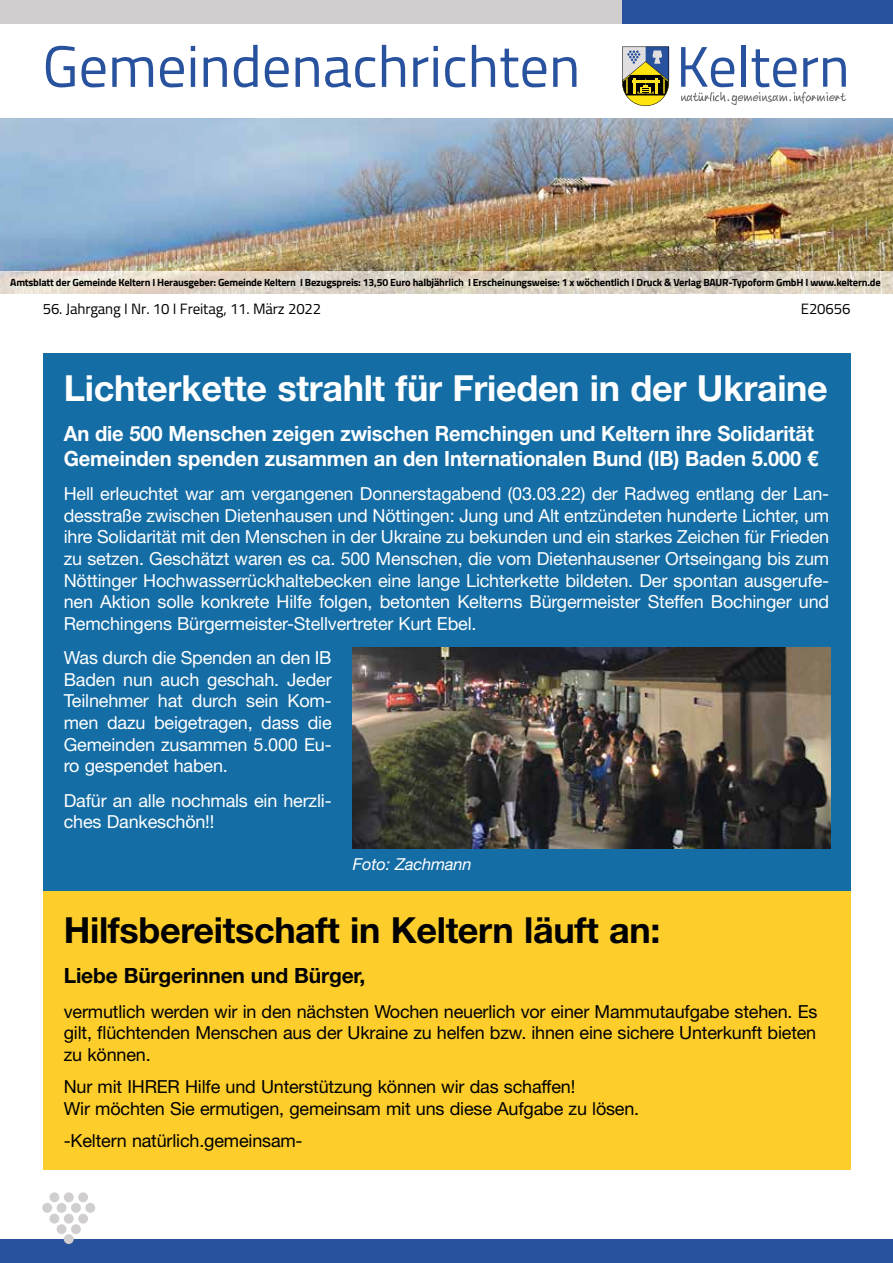
<style>
.page{position:relative;width:893px;height:1263px;background:#fff}
.page>*{position:absolute;margin:0;border:0;box-sizing:border-box;transform-origin:0 0}
.t1{font:58.5px "Cairo";color:#28529d}
.t2{font:57.3px "Cairo";color:#28529d}
.t3{font:700 36px "Helvetica Neue LT Std";letter-spacing:-.01em;color:#fff}
.t4{font:700 36px "Helvetica Neue LT Std";letter-spacing:-.01em;color:#000}
.t5{font:700 21px/25.2px "Helvetica Neue LT Std";letter-spacing:-.01em;color:#fff;scale:.96 1}
.t6{font:700 21px "Helvetica Neue LT Std";letter-spacing:-.01em;color:#000}
.t7{font:18px/21.6px "Helvetica Neue LT Std";letter-spacing:-.01em;color:#fff;text-align:justify}
.t8{font:18px/21.6px "Helvetica Neue LT Std";letter-spacing:-.01em;color:#000;text-align:justify}
.t9{font:italic 16.5px "Helvetica Neue LT Std";letter-spacing:-.01em;color:#fff}
.t10{font:15px "Cairo";letter-spacing:-.01em;color:#000}
.t11{font:700 10.35px "Cairo";letter-spacing:-.02em;color:#000}
</style>
<div class="page">
<div style="left:43px;top:891px;width:807px;height:278px;background:#fdcd2b"></div>
<div style="left:43px;top:353px;width:807px;height:538px;background:#146da5"></div>
<img style="left:0;top:118px;width:893px;height:175px">
<svg style="left:681px;top:92px;width:165px;height:13px"></svg>
<svg style="left:622px;top:47px;width:47px;height:59px;background:#929266"></svg>
<div style="left:0;top:0;width:622px;height:23px;background:#d0cecf"></div>
<div style="left:622px;top:0;width:271px;height:23px;background:#28529d"></div>
<div style="left:0;top:1239px;width:893px;height:24px;background:#28529d"></div>
<div style="left:64px;top:1192px;width:10px;height:10px;background:#d0cecf;border-radius:50%"></div>
<div style="left:64px;top:1234px;width:10px;height:10px;background:#d0cecf;border-radius:50%"></div>
<div style="left:64px;top:1214px;width:10px;height:9px;background:#d0cecf;border-radius:50%"></div>
<div style="left:57px;top:1203px;width:10px;height:10px;background:#d0cecf;border-radius:50%"></div>
<div style="left:57px;top:1224px;width:10px;height:10px;background:#d0cecf;border-radius:50%"></div>
<div style="left:49px;top:1192px;width:10px;height:10px;background:#d0cecf;border-radius:50%"></div>
<div style="left:49px;top:1214px;width:10px;height:9px;background:#d0cecf;border-radius:50%"></div>
<div style="left:43px;top:1203px;width:9px;height:10px;background:#d0cecf;border-radius:50%"></div>
<div style="left:78px;top:1192px;width:10px;height:10px;background:#d0cecf;border-radius:50%"></div>
<div style="left:78px;top:1214px;width:10px;height:9px;background:#d0cecf;border-radius:50%"></div>
<div style="left:71px;top:1203px;width:10px;height:10px;background:#d0cecf;border-radius:50%"></div>
<div style="left:71px;top:1224px;width:10px;height:10px;background:#d0cecf;border-radius:50%"></div>
<div style="left:85px;top:1203px;width:10px;height:10px;background:#d0cecf;border-radius:50%"></div>
<img style="left:353px;top:647px;width:477px;height:201px">
<h1 class="t1" style="left:43px;top:24px;width:539px">Gemeindenachrichten</h1>
<h2 class="t2" style="left:676px;top:25px;width:175px">Keltern</h2>
<p class="t11" style="left:10px;top:274px;width:872px">Amtsblatt der Gemeinde Keltern I Herausgeber: Gemeinde Keltern I Bezugspreis: 13,50 Euro halbjährlich I Erscheinungsweise: 1 x wöchentlich I Druck &amp; Verlag BAUR-Typoform GmbH I www.keltern.de</p>
<p class="t10" style="left:43px;top:297px;width:280px">56. Jahrgang I Nr. 10 I Freitag, 11. März 2022</p>
<p class="t10" style="left:801px;top:297px;width:51px">E20656</p>
<h3 class="t3" style="left:64px;top:365px;width:766px">Lichterkette strahlt für Frieden in der Ukraine</h3>
<p class="t5" style="left:64px;top:420px;width:788px">An die 500 Menschen zeigen zwischen Remchingen und Keltern ihre Solidarität<br>Gemeinden spenden zusammen an den Internationalen Bund (IB) Baden 5.000 €</p>
<p class="t7" style="left:64px;top:483px;width:767px">Hell erleuchtet war am vergangenen Donnerstagabend (03.03.22) der Radweg entlang der Lan&shy;desstraße zwischen Dietenhausen und Nöttingen: Jung und Alt entzündeten hunderte Lichter, um ihre Solidarität mit den Menschen in der Ukraine zu bekunden und ein starkes Zeichen für Frieden zu setzen. Geschätzt waren es ca. 500 Menschen, die vom Dietenhausener Ortseingang bis zum Nöttinger Hochwasserrückhaltebecken eine lange Lichterkette bildeten. Der spontan ausgerufe&shy;nen Aktion solle konkrete Hilfe folgen, betonten Kelterns Bürgermeister Steffen Bochinger und Remchingens Bürgermeister-Stellvertreter Kurt Ebel.</p>
<p class="t7" style="left:64px;top:647px;width:269px">Was durch die Spenden an den IB Baden nun auch geschah. Jeder Teilnehmer hat durch sein Kom&shy;men dazu beigetragen, dass die Gemeinden zusammen 5.000 Eu&shy;ro gespendet haben.</p>
<p class="t7" style="left:64px;top:789px;width:269px">Dafür an alle nochmals ein herzli&shy;ches Dankeschön!!</p>
<p class="t9" style="left:353px;top:854px;width:120px">Foto: Zachmann</p>
<h3 class="t4" style="left:64px;top:908px;width:598px">Hilfsbereitschaft in Keltern läuft an:</h3>
<p class="t6" style="left:64px;top:963px;width:303px">Liebe Bürgerinnen und Bürger,</p>
<p class="t8" style="left:64px;top:1000px;width:755px">vermutlich werden wir in den nächsten Wochen neuerlich vor einer Mammutaufgabe stehen. Es gilt, flüchtenden Menschen aus der Ukraine zu helfen bzw. ihnen eine sichere Unterkunft bieten zu können.</p>
<p class="t8" style="left:64px;top:1076px;width:577px">Nur mit IHRER Hilfe und Unterstützung können wir das schaffen!<br>Wir möchten Sie ermutigen, gemeinsam mit uns diese Aufgabe zu lösen.</p>
<p class="t8" style="left:64px;top:1129px;width:240px">-Keltern natürlich.gemeinsam-</p>
</div>
